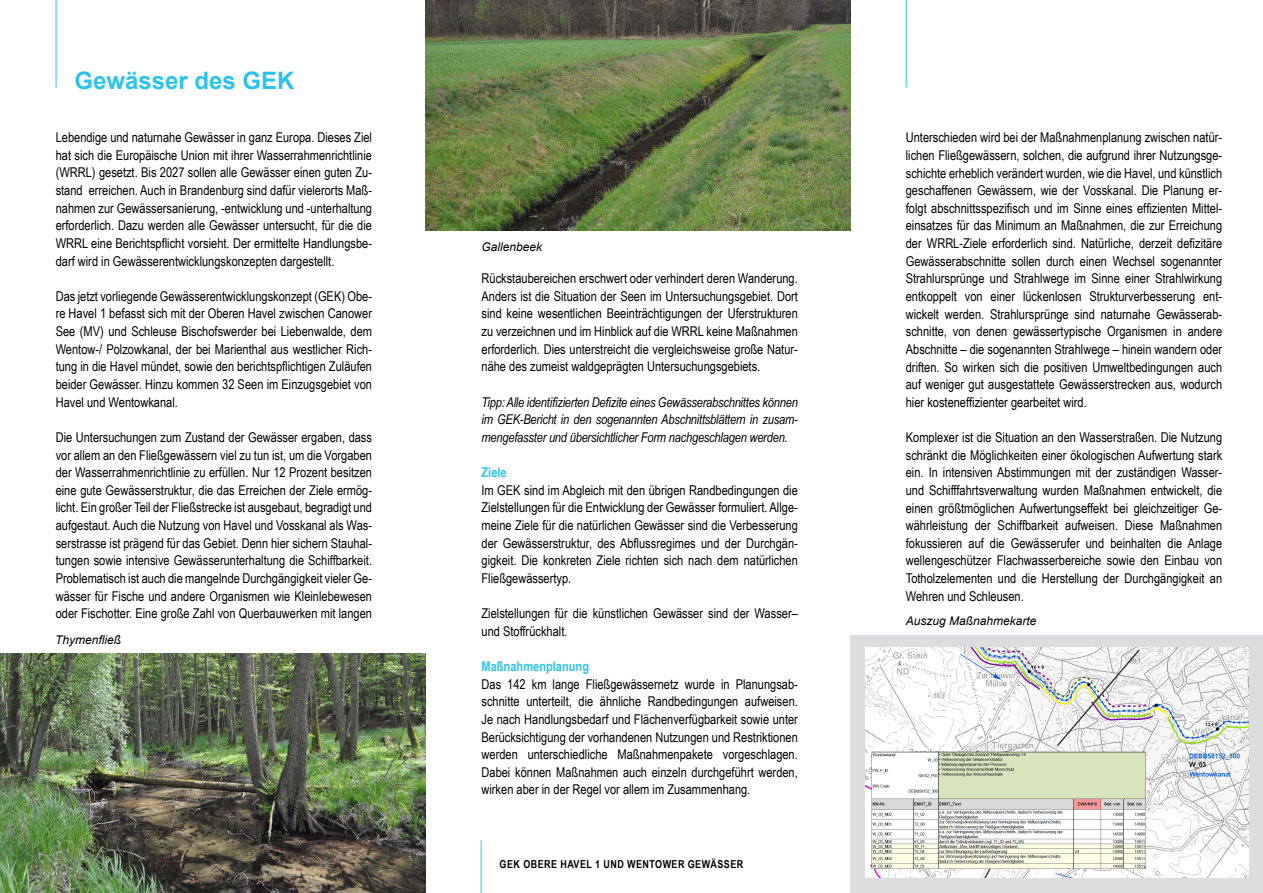
<style>
.page{position:relative;width:1263px;height:893px;background:#fff}
.page>*{position:absolute;margin:0;border:0;box-sizing:border-box;transform-origin:0 0}
.t1{font:700 24px "Arial";color:#2dc3e9}
.t2{font:13.5px/17.7px "Arial Narrow";color:#000;text-align:justify}
.t3{font:italic 13.5px/17.7px "Arial Narrow";letter-spacing:-.015em;color:#000;text-align:justify}
.t4{font:700 13.5px "Arial Narrow";color:#2dc3e9}
.t5{font:italic 12px "Arial";color:#000}
.t6{font:700 10.95px "Arial Narrow";letter-spacing:.04em;color:#000}
</style>
<div class="page">
<hr style="left:56px;top:0;width:1px;height:88px;background:#2dc3e9">
<hr style="left:481px;top:840px;width:1px;height:53px;background:#2dc3e9">
<hr style="left:906px;top:0;width:1px;height:88px;background:#2dc3e9">
<div style="left:850px;top:636px;width:413px;height:257px;background:#dcddde"></div>
<img style="left:0;top:653px;width:425px;height:240px">
<img style="left:425px;top:0;width:425px;height:230px">
<img style="left:865px;top:647px;width:383px;height:230px">
<h1 class="t1" style="left:74px;top:64px;width:222px">Gewässer des GEK</h1>
<p class="t2" style="left:56px;top:128px;width:318px">Lebendige und naturnahe Gewässer in ganz Europa. Dieses Ziel hat sich die Europäische Union mit ihrer Wasserrahmenrichtlinie (WRRL) gesetzt. Bis 2027 sollen alle Gewässer einen guten Zu&shy;stand erreichen. Auch in Brandenburg sind dafür vielerorts Maß&shy;nahmen zur Gewässersanierung, -entwicklung und -unterhaltung erforderlich. Dazu werden alle Gewässer untersucht, für die die WRRL eine Berichtspflicht vorsieht. Der ermittelte Handlungsbe&shy;darf wird in Gewässerentwicklungskonzepten dargestellt.</p>
<p class="t2" style="left:56px;top:287px;width:318px">Das jetzt vorliegende Gewässerentwicklungskonzept (GEK) Obe&shy;re Havel 1 befasst sich mit der Oberen Havel zwischen Canower See (MV) und Schleuse Bischofswerder bei Liebenwalde, dem Wentow-/ Polzowkanal, der bei Marienthal aus westlicher Rich&shy;tung in die Havel mündet, sowie den berichtspflichtigen Zuläufen beider Gewässer. Hinzu kommen 32 Seen im Einzugsgebiet von Havel und Wentowkanal.</p>
<p class="t2" style="left:56px;top:428px;width:318px">Die Untersuchungen zum Zustand der Gewässer ergaben, dass vor allem an den Fließgewässern viel zu tun ist, um die Vorgaben der Wasserrahmenrichtlinie zu erfüllen. Nur 12 Prozent besitzen eine gute Gewässerstruktur, die das Erreichen der Ziele ermög&shy;licht. Ein großer Teil der Fließstrecke ist ausgebaut, begradigt und aufgestaut. Auch die Nutzung von Havel und Vosskanal als Was&shy;serstrasse ist prägend für das Gebiet. Denn hier sichern Stauhal&shy;tungen sowie intensive Gewässerunterhaltung die Schiffbarkeit.<br>Problematisch ist auch die mangelnde Durchgängigkeit vieler Ge&shy;wässer für Fische und andere Organismen wie Kleinlebewesen oder Fischotter. Eine große Zahl von Querbauwerken mit langen</p>
<p class="t5" style="left:55px;top:632px;width:68px">Thymenfließ</p>
<p class="t5" style="left:481px;top:238px;width:62px">Gallenbeek</p>
<p class="t2" style="left:481px;top:269px;width:318px">Rückstaubereichen erschwert oder verhindert deren Wanderung.<br>Anders ist die Situation der Seen im Untersuchungsgebiet. Dort sind keine wesentlichen Beeinträchtigungen der Uferstrukturen zu verzeichnen und im Hinblick auf die WRRL keine Maßnahmen erforderlich. Dies unterstreicht die vergleichsweise große Natur&shy;nähe des zumeist waldgeprägten Untersuchungsgebiets.</p>
<p class="t3" style="left:481px;top:393px;width:318px">Tipp: Alle identifizierten Defizite eines Gewässerabschnittes können im GEK-Bericht in den sogenannten Abschnittsblättern in zusam&shy;mengefasster und übersichtlicher Form nachgeschlagen werden.</p>
<p class="t4" style="left:481px;top:462px;width:27px">ZIELE</p>
<p class="t2" style="left:481px;top:481px;width:318px">Im GEK sind im Abgleich mit den übrigen Randbedingungen die Zielstellungen für die Entwicklung der Gewässer formuliert. Allge&shy;meine Ziele für die natürlichen Gewässer sind die Verbesserung der Gewässerstruktur, des Abflussregimes und der Durchgän&shy;gigkeit. Die konkreten Ziele richten sich nach dem natürlichen Fließgewässertyp.</p>
<p class="t2" style="left:481px;top:604px;width:318px">Zielstellungen für die künstlichen Gewässer sind der Wasser– und Stoffrückhalt.</p>
<p class="t4" style="left:481px;top:656px;width:109px">MAßNAHMENPLANUNG</p>
<p class="t2" style="left:481px;top:675px;width:318px">Das 142 km lange Fließgewässernetz wurde in Planungsab&shy;schnitte unterteilt, die ähnliche Randbedingungen aufweisen.<br>Je nach Handlungsbedarf und Flächenverfügbarkeit sowie unter Berücksichtigung der vorhandenen Nutzungen und Restriktionen werden unterschiedliche Maßnahmenpakete vorgeschlagen.<br>Dabei können Maßnahmen auch einzeln durchgeführt werden, wirken aber in der Regel vor allem im Zusammenhang.</p>
<p class="t6" style="left:500px;top:856px;width:164px">GEK OBERE HAVEL 1 UND WENTOWE</p>
<p class="t6" style="left:678px;top:856px;width:67px">R GEWÄSSER</p>
<p class="t2" style="left:906px;top:128px;width:318px">Unterschieden wird bei der Maßnahmenplanung zwischen natür&shy;lichen Fließgewässern, solchen, die aufgrund ihrer Nutzungsge&shy;schichte erheblich verändert wurden, wie die Havel, und künstlich geschaffenen Gewässern, wie der Vosskanal. Die Planung er&shy;folgt abschnittsspezifisch und im Sinne eines effizienten Mittel&shy;einsatzes für das Minimum an Maßnahmen, die zur Erreichung der WRRL-Ziele erforderlich sind. Natürliche, derzeit defizitäre Gewässerabschnitte sollen durch einen Wechsel sogenannter Strahlursprünge und Strahlwege im Sinne einer Strahlwirkung entkoppelt von einer lückenlosen Strukturverbesserung ent&shy;wickelt werden. Strahlursprünge sind naturnahe Gewässerab&shy;schnitte, von denen gewässertypische Organismen in andere Abschnitte – die sogenannten Strahlwege – hinein wandern oder driften. So wirken sich die positiven Umweltbedingungen auch auf weniger gut ausgestattete Gewässerstrecken aus, wodurch hier kosteneffizienter gearbeitet wird.</p>
<p class="t2" style="left:906px;top:428px;width:318px">Komplexer ist die Situation an den Wasserstraßen. Die Nutzung schränkt die Möglichkeiten einer ökologischen Aufwertung stark ein. In intensiven Abstimmungen mit der zuständigen Wasser&shy;und Schifffahrtsverwaltung wurden Maßnahmen entwickelt, die einen größtmöglichen Aufwertungseffekt bei gleichzeitiger Ge&shy;währleistung der Schiffbarkeit aufweisen. Diese Maßnahmen fokussieren auf die Gewässerufer und beinhalten die Anlage wellengeschützer Flachwasserbereiche sowie den Einbau von Totholzelementen und die Herstellung der Durchgängigkeit an Wehren und Schleusen.</p>
<p class="t5" style="left:906px;top:613px;width:132px">Auszug Maßnahmekarte</p>
</div>
